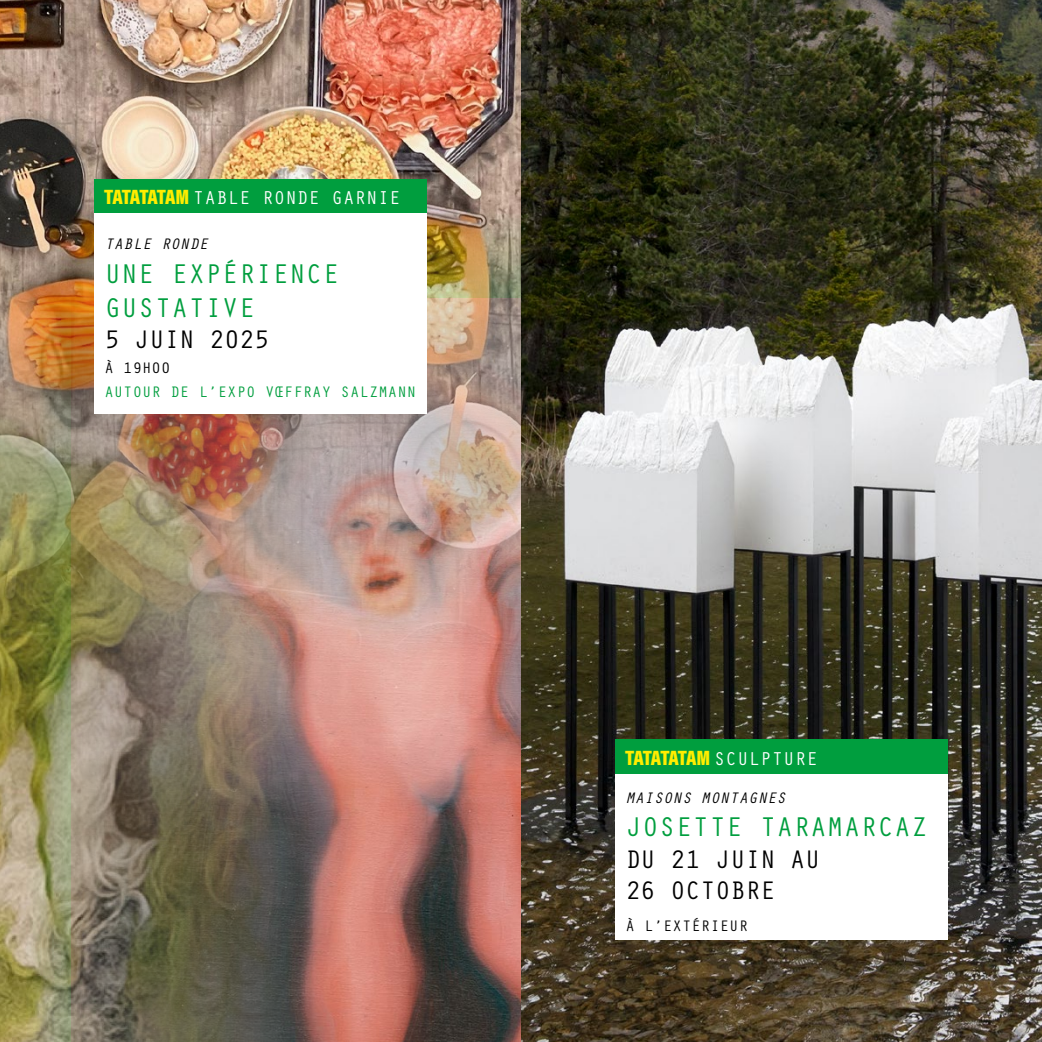
<style>
.page{position:relative;width:1042px;height:1042px;background:#fff}
.page>*{position:absolute;margin:0;border:0;box-sizing:border-box;transform-origin:0 0}
.t1{font:28px/33.6px "Orator Std";color:#009e3e}
.t2{font:26.25px/31.5px "Orator Std";letter-spacing:-.03em;color:#000}
.t3{font:900 21px "Acumin Pro Cond";letter-spacing:-.05em;color:#ffed00}
.t4{font:19.25px "Orator Std";color:#fff}
.t5{font:15.75px "Orator Std";color:#009e3e}
.t6{font:italic 15.75px "Orator Std";color:#000}
.t7{font:15.75px "Orator Std";color:#000}
.s1{font-family:"Acumin Pro Cond";font-weight:900;font-size:21px;color:#ffed00}
.s2{font-family:"Orator Std";font-weight:400;font-size:19.25px;color:#fff}
</style>
<div class="page">
<img style="left:521px;top:0;width:521px;height:1042px">
<img style="left:0;top:0;width:521px;height:214px">
<img style="left:0;top:214px;width:24px;height:828px">
<img style="left:24px;top:214px;width:497px;height:828px">
<img style="left:72px;top:299px;width:449px;height:743px">
<div style="left:615px;top:774px;width:332px;height:166px;background:#fff"></div>
<div style="left:615px;top:739px;width:332px;height:35px;background:#009e3e"></div>
<div style="left:94px;top:179px;width:332px;height:35px;background:#009e3e"></div>
<div style="left:94px;top:214px;width:333px;height:200px;background:#fff"></div>
<p class="t4" style="left:104px;top:184px;width:298px"><span class="s1">TATATATAM</span> TABLE RONDE GARNIE</p>
<p class="t6" style="left:104px;top:233px;width:105px">TABLE RONDE</p>
<p class="t1" style="left:104px;top:256px;width:237px">UNE EXPÉRIENCE<br>GUSTATIVE</p>
<p class="t2" style="left:104px;top:322px;width:167px">5 JUIN 2025</p>
<p class="t7" style="left:104px;top:356px;width:68px">À 19H00</p>
<p class="t5" style="left:104px;top:381px;width:313px">AUTOUR DE L’EXPO VŒFFRAY SALZMANN</p>
<p class="t3" style="left:625px;top:744px;width:194px">TATATATAM <span class="s2">SCULPTURE</span></p>
<p class="t6" style="left:625px;top:786px;width:162px">MAISONS MONTAGNES</p>
<p class="t1" style="left:625px;top:809px;width:304px">JOSETTE TARAMARCAZ</p>
<p class="t2" style="left:625px;top:842px;width:197px">DU 21 JUIN AU<br>26 OCTOBRE</p>
<p class="t7" style="left:625px;top:914px;width:124px">À L’EXTÉRIEUR</p>
</div>
